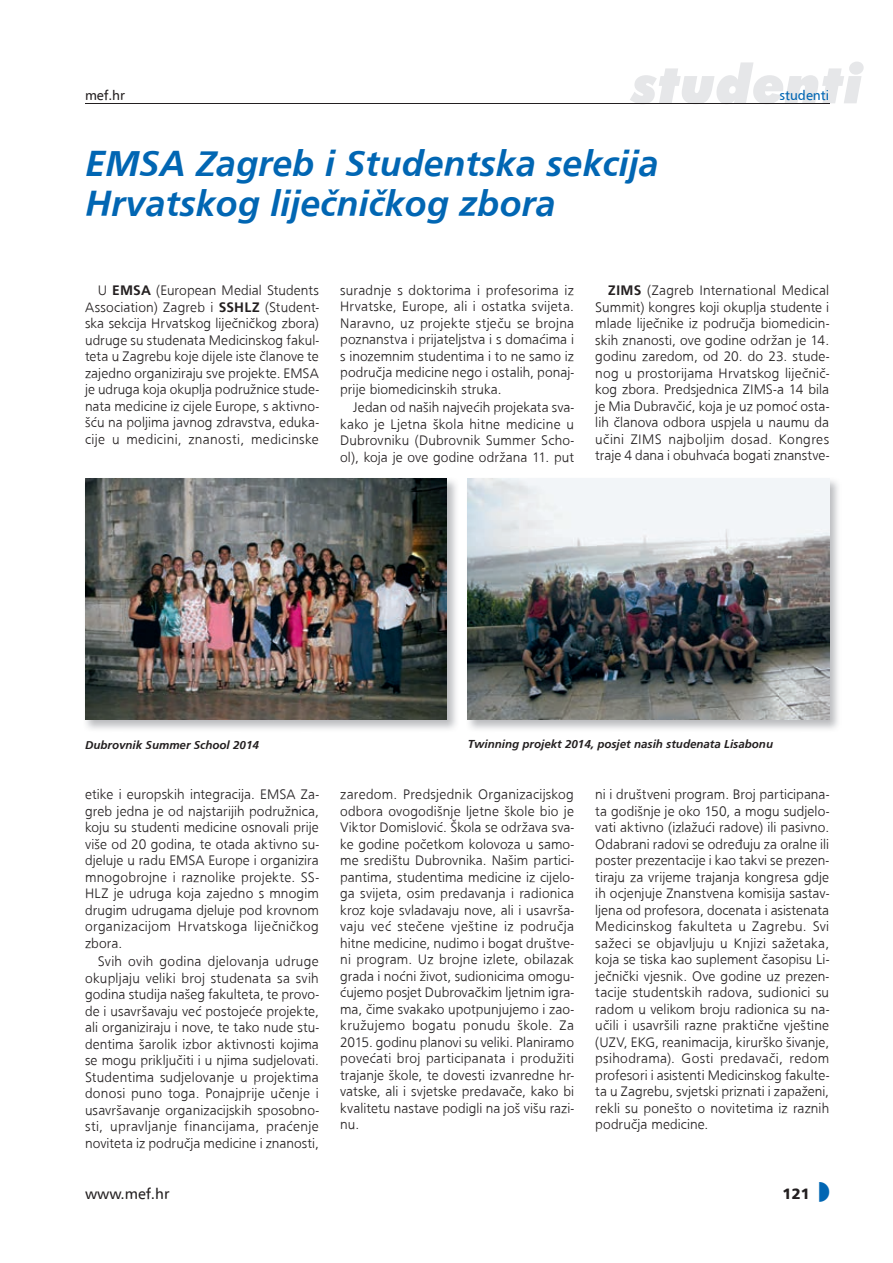
<style>
.page{position:relative;width:893px;height:1263px;background:#fff}
.page>*{position:absolute;margin:0;border:0;box-sizing:border-box;transform-origin:0 0}
.t1{font:italic 900 54px "A Futura";color:#e6e7e9}
.t2{font:500 37.5px/40.5px "Frugal Sans Bold Italic DTC";color:#0166b3}
.t3{font:15px "A Frutiger";color:#231f20}
.t4{font:900 15px "A Frutiger";color:#231f20}
.t5{font:500 14.25px/16.5px "Frugal Sans Light DTC";letter-spacing:.005em;color:#231f20;text-align:justify}
.t6{font:13.5px "A Frutiger";color:#0166b3}
.t7{font:13.5px "A Frutiger";color:#231f20}
.t8{font:500 12px "Frugal Sans Bold Italic DTC";color:#231f20}
.s1{font-family:"Frugal Sans Bold DTC";font-weight:400}
</style>
<div class="page">
<hr style="left:85px;top:104px;width:744px;height:1px;background:#231f20">
<img style="left:85px;top:478px;width:371px;height:251px">
<img style="left:85px;top:479px;width:361px;height:241px">
<img style="left:467px;top:478px;width:371px;height:251px">
<img style="left:468px;top:479px;width:361px;height:241px">
<p class="t7" style="left:85px;top:87px;width:42px">mef.hr</p>
<h1 class="t1" style="left:632px;top:51px;width:233px">studenti</h1>
<p class="t6" style="left:779px;top:87px;width:51px">studenti</p>
<h2 class="t2" style="left:85px;top:143px;width:575px">EMSA Zagreb i Studentska sekcija<br>Hrvatskog liječničkog zbora</h2>
<p class="t5" style="left:85px;top:282px;width:235px;text-indent:13px">U <span class="s1">EMSA</span> (European Medial Students Association) Zagreb i <span class="s1">SSHLZ</span> (Student&shy;ska sekcija Hrvatskog liječničkog zbora) udruge su studenata Medicinskog fakul&shy;teta u Zagrebu koje dijele iste članove te zajedno organiziraju sve projekte. EMSA je udruga koja okuplja podružnice stude&shy;nata medicine iz cijele Europe, s aktivno&shy;šću na poljima javnog zdravstva, eduka&shy;cije u medicini, znanosti, medicinske</p>
<p class="t5" style="left:340px;top:281px;width:235px">suradnje s doktorima i profesorima iz Hrvatske, Europe, ali i ostatka svijeta.<br>Naravno, uz projekte stječu se brojna poznanstva i prijateljstva i s domaćima i s inozemnim studentima i to ne samo iz područja medicine nego i ostalih, ponaj&shy;prije biomedicinskih struka.</p>
<p class="t5" style="left:340px;top:399px;width:235px;text-indent:13px">Jedan od naših najvećih projekata sva&shy;kako je Ljetna škola hitne medicine u Dubrovniku (Dubrovnik Summer Scho&shy;ol), koja je ove godine održana 11. put</p>
<p class="t5" style="left:595px;top:282px;width:235px;text-indent:13px"><span class="s1">ZIMS</span> (Zagreb International Medical Summit) kongres koji okuplja studente i mlade liječnike iz područja biomedicin&shy;skih znanosti, ove godine održan je 14. godinu zaredom, od 20. do 23. stude&shy;nog u prostorijama Hrvatskog liječnič&shy;kog zbora. Predsjednica ZIMS-a 14 bila je Mia Dubravčić, koja je uz pomoć osta&shy;lih članova odbora uspjela u naumu da učini ZIMS najboljim dosad. Kongres traje 4 dana i obuhvaća bogati znanstve-</p>
<p class="t8" style="left:85px;top:738px;width:175px">Dubrovnik Summer School 2014</p>
<p class="t5" style="left:85px;top:786px;width:235px">etike i europskih integracija. EMSA Za&shy;greb jedna je od najstarijih podružnica, koju su studenti medicine osnovali prije više od 20 godina, te otada aktivno su&shy;djeluje u radu EMSA Europe i organizira mnogobrojne i raznolike projekte. SS-HLZ je udruga koja zajedno s mnogim drugim udrugama djeluje pod krovnom organizacijom Hrvatskoga liječničkog zbora.</p>
<p class="t5" style="left:85px;top:953px;width:235px;text-indent:13px">Svih ovih godina djelovanja udruge okupljaju veliki broj studenata sa svih godina studija našeg fakulteta, te provo&shy;de i usavršavaju već postojeće projekte, ali organiziraju i nove, te tako nude stu&shy;dentima šarolik izbor aktivnosti kojima se mogu priključiti i u njima sudjelovati.<br>Studentima sudjelovanje u projektima donosi puno toga. Ponajprije učenje i usavršavanje organizacijskih sposobno&shy;sti, upravljanje financijama, praćenje noviteta iz područja medicine i znanosti,</p>
<p class="t8" style="left:468px;top:737px;width:307px">Twinning projekt 2014, posjet nasih studenata Lisabonu</p>
<p class="t5" style="left:340px;top:786px;width:235px">zaredom. Predsjednik Organizacijskog odbora ovogodišnje ljetne škole bio je Viktor Domislović. Škola se održava sva&shy;ke godine početkom kolovoza u samo&shy;me središtu Dubrovnika. Našim partici&shy;pantima, studentima medicine iz cijelo&shy;ga svijeta, osim predavanja i radionica kroz koje svladavaju nove, ali i usavrša&shy;vaju već stečene vještine iz područja hitne medicine, nudimo i bogat društve&shy;ni program. Uz brojne izlete, obilazak grada i noćni život, sudionicima omogu&shy;ćujemo posjet Dubrovačkim ljetnim igra&shy;ma, čime svakako upotpunjujemo i zao&shy;kružujemo bogatu ponudu škole. Za 2015. godinu planovi su veliki. Planiramo povećati broj participanata i produžiti trajanje škole, te dovesti izvanredne hr&shy;vatske, ali i svjetske predavače, kako bi kvalitetu nastave podigli na još višu razi&shy;nu.</p>
<p class="t5" style="left:595px;top:786px;width:235px">ni i društveni program. Broj participana&shy;ta godišnje je oko 150, a mogu sudjelo&shy;vati aktivno (izlažući radove) ili pasivno.<br>Odabrani radovi se određuju za oralne ili poster prezentacije i kao takvi se prezen&shy;tiraju za vrijeme trajanja kongresa gdje ih ocjenjuje Znanstvena komisija sastav&shy;ljena od profesora, docenata i asistenata Medicinskog fakulteta u Zagrebu. Svi sažeci se objavljuju u Knjizi sažetaka, koja se tiska kao suplement časopisu Li&shy;ječnički vjesnik. Ove godine uz prezen&shy;tacije studentskih radova, sudionici su radom u velikom broju radionica su na&shy;učili i usavršili razne praktične vještine (UZV, EKG, reanimacija, kirurško šivanje, psihodrama). Gosti predavači, redom profesori i asistenti Medicinskog fakulte&shy;ta u Zagrebu, svjetski priznati i zapaženi, rekli su ponešto o novitetima iz raznih područja medicine.</p>
<p class="t3" style="left:85px;top:1185px;width:86px">www.mef.hr</p>
<p class="t4" style="left:782px;top:1184px;width:29px">121</p>
</div>
